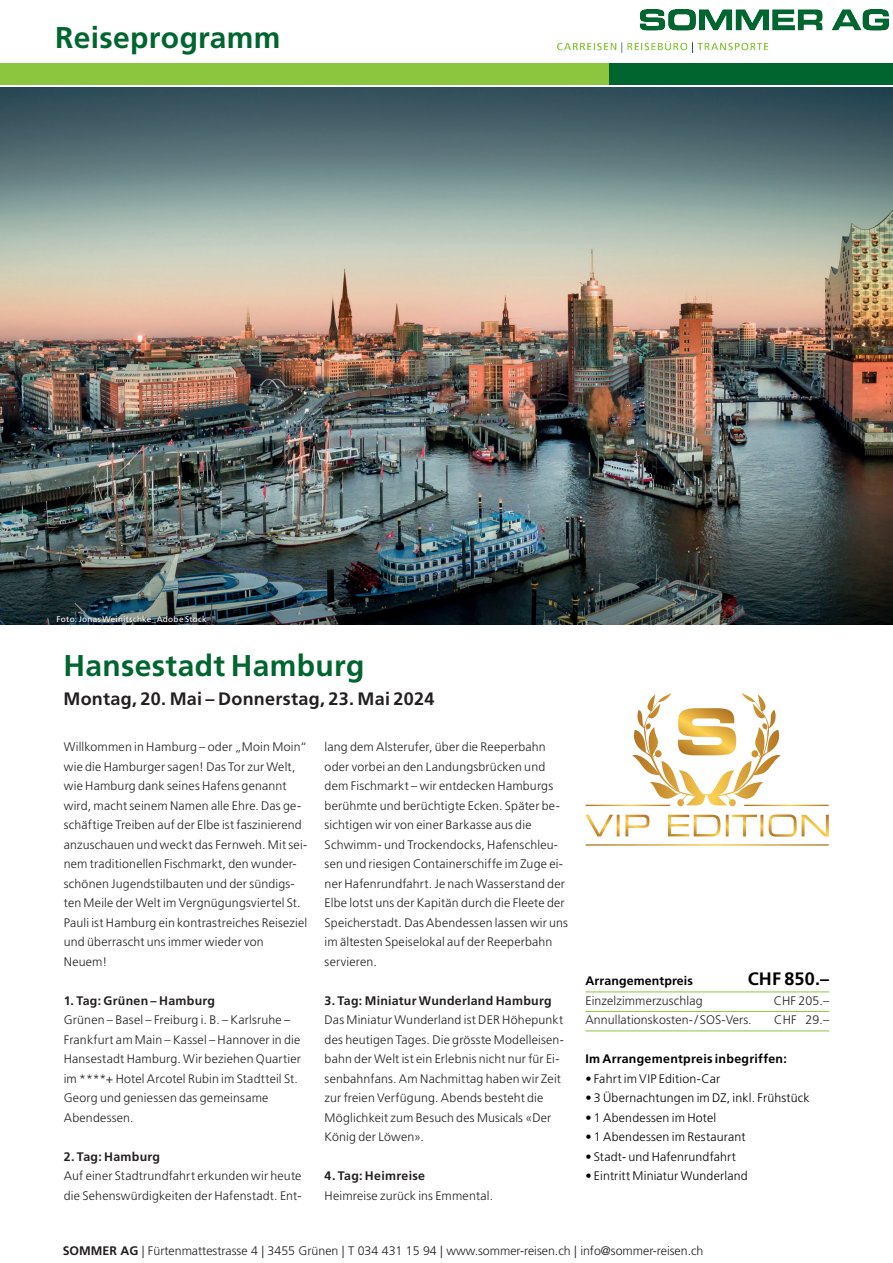
<style>
.page{position:relative;width:893px;height:1263px;background:#fff}
.page>*{position:absolute;margin:0;border:0;box-sizing:border-box;transform-origin:0 0}
.t1{font:700 30px "Frutiger LT Pro";letter-spacing:.01em;color:#00652e}
.t2{font:700 18px "Frutiger LT Pro";letter-spacing:.015em;color:#231f20}
.t3{font:700 18px "Frutiger LT Pro";letter-spacing:.01em;color:#000}
.t4{font:300 12.3px/19.5px "Frutiger LT Pro";letter-spacing:.015em;color:#231f20}
.t5{font:300 12.3px "Frutiger LT Pro";letter-spacing:.015em;color:#000}
.t6{font:700 12.3px "Frutiger LT Pro";letter-spacing:.025em;color:#231f20}
.t7{font:700 12.3px "Frutiger LT Pro";letter-spacing:.02em;color:#000}
.t8{font:8.25px "Frutiger LT Pro";letter-spacing:.03em;color:#fff}
.s1{font-weight:700}
</style>
<div class="page">
<img style="left:0;top:87px;width:893px;height:537px">
<div style="left:0;top:64px;width:609px;height:21px;background:#8bc63e"></div>
<div style="left:609px;top:64px;width:284px;height:21px;background:#00652e"></div>
<img style="left:558px;top:10px;width:331px;height:42px">
<hr style="left:585px;top:992px;width:244px;height:1px;background:#8bc63e">
<hr style="left:585px;top:1011px;width:244px;height:1px;background:#8bc63e">
<hr style="left:585px;top:1031px;width:244px;height:1px;background:#8bc63e">
<div style="left:57px;top:616px;width:151px;height:9px;background:#231f20;opacity:.75"></div>
<svg style="left:585px;top:805px;width:85px;height:1px"></svg>
<svg style="left:585px;top:844px;width:244px;height:2px"></svg>
<svg style="left:744px;top:805px;width:85px;height:1px"></svg>
<svg style="left:632px;top:693px;width:136px;height:114px"></svg>
<svg style="left:585px;top:815px;width:64px;height:21px"></svg>
<svg style="left:668px;top:815px;width:52px;height:21px"></svg>
<svg style="left:726px;top:815px;width:37px;height:21px"></svg>
<svg style="left:769px;top:814px;width:60px;height:23px"></svg>
<h1 class="t1" style="left:55px;top:20px;width:227px">Reiseprogramm</h1>
<p class="t8" style="left:57px;top:614px;width:152px">Foto: Jonas Weinitschke_Adobe Stock</p>
<h1 class="t1" style="left:63px;top:648px;width:302px">Hansestadt Hamburg</h1>
<h2 class="t2" style="left:63px;top:688px;width:372px">Montag, 20. Mai – Donnerstag, 23. Mai 2024</h2>
<p class="t4" style="left:64px;top:737px;width:245px">Willkommen in Hamburg – oder „Moin Moin“ wie die Hamburger sagen! Das Tor zur Welt, wie Hamburg dank seines Hafens genannt wird, macht seinem Namen alle Ehre. Das ge&shy;schäftige Treiben auf der Elbe ist faszinierend anzuschauen und weckt das Fernweh. Mit sei&shy;nem traditionellen Fischmarkt, den wunder&shy;schönen Jugendstilbauten und der sündigs&shy;ten Meile der Welt im Vergnügungsviertel St.<br>Pauli ist Hamburg ein kontrastreiches Reiseziel und überrascht uns immer wieder von Neuem!</p>
<p class="t6" style="left:64px;top:993px;width:153px">1. Tag: Grünen – Hamburg</p>
<p class="t4" style="left:64px;top:1010px;width:239px">Grünen – Basel – Freiburg i. B. – Karlsruhe – Frankfurt am Main – Kassel – Hannover in die Hansestadt Hamburg. Wir beziehen Quartier im ****+ Hotel Arcotel Rubin im Stadtteil St.<br>Georg und geniessen das gemeinsame Abendessen.</p>
<p class="t6" style="left:64px;top:1149px;width:98px">2. Tag: Hamburg</p>
<p class="t4" style="left:64px;top:1166px;width:239px">Auf einer Stadtrundfahrt erkunden wir heute die Sehenswürdigkeiten der Hafenstadt. Ent-</p>
<p class="t4" style="left:325px;top:737px;width:245px">lang dem Alsterufer, über die Reeperbahn oder vorbei an den Landungsbrücken und dem Fischmarkt – wir entdecken Hamburgs berühmte und berüchtigte Ecken. Später be&shy;sichtigen wir von einer Barkasse aus die Schwimm- und Trockendocks, Hafenschleu&shy;sen und riesigen Containerschiffe im Zuge ei&shy;ner Hafenrundfahrt. Je nach Wasserstand der Elbe lotst uns der Kapitän durch die Fleete der Speicherstadt. Das Abendessen lassen wir uns im ältesten Speiselokal auf der Reeperbahn servieren.</p>
<p class="t6" style="left:325px;top:993px;width:229px">3. Tag: Miniatur Wunderland Hamburg</p>
<p class="t4" style="left:325px;top:1010px;width:241px">Das Miniatur Wunderland ist DER Höhepunkt des heutigen Tages. Die grösste Modelleisen&shy;bahn der Welt ist ein Erlebnis nicht nur für Ei&shy;senbahnfans. Am Nachmittag haben wir Zeit zur freien Verfügung. Abends besteht die Möglichkeit zum Besuch des Musicals «Der König der Löwen».</p>
<p class="t6" style="left:325px;top:1169px;width:102px">4. Tag: Heimreise</p>
<p class="t4" style="left:325px;top:1186px;width:170px">Heimreise zurück ins Emmental.</p>
<p class="t7" style="left:585px;top:974px;width:109px">Arrangementpreis</p>
<h2 class="t3" style="left:748px;top:968px;width:83px">CHF 850.–</h2>
<p class="t4" style="left:585px;top:991px;width:119px">Einzelzimmerzuschlag</p>
<p class="t4" style="left:774px;top:991px;width:57px">CHF 205.–</p>
<p class="t4" style="left:585px;top:1010px;width:168px">Annullationskosten-/ SOS-Vers.</p>
<p class="t4" style="left:774px;top:1010px;width:56px">CHF 29.–</p>
<p class="t7" style="left:585px;top:1052px;width:203px">Im Arrangementpreis inbegriffen:</p>
<p class="t5" style="left:585px;top:1071px;width:136px">• Fahrt im VIP Edition-Car</p>
<p class="t5" style="left:585px;top:1091px;width:226px">• 3 Übernachtungen im DZ, inkl. Frühstück</p>
<p class="t5" style="left:585px;top:1110px;width:132px">• 1 Abendessen im Hotel</p>
<p class="t5" style="left:585px;top:1130px;width:162px">• 1 Abendessen im Restaurant</p>
<p class="t5" style="left:585px;top:1149px;width:152px">• Stadt- und Hafenrundfahrt</p>
<p class="t5" style="left:585px;top:1169px;width:164px">• Eintritt Miniatur Wunderland</p>
<p class="t4" style="left:63px;top:1240px;width:642px"><span class="s1">SOMMER AG</span> | Fürtenmattestrasse 4 | 3455 Grünen | T 034 431 15 94 | www.sommer-reisen.ch | info@sommer-reisen.ch</p>
</div>
